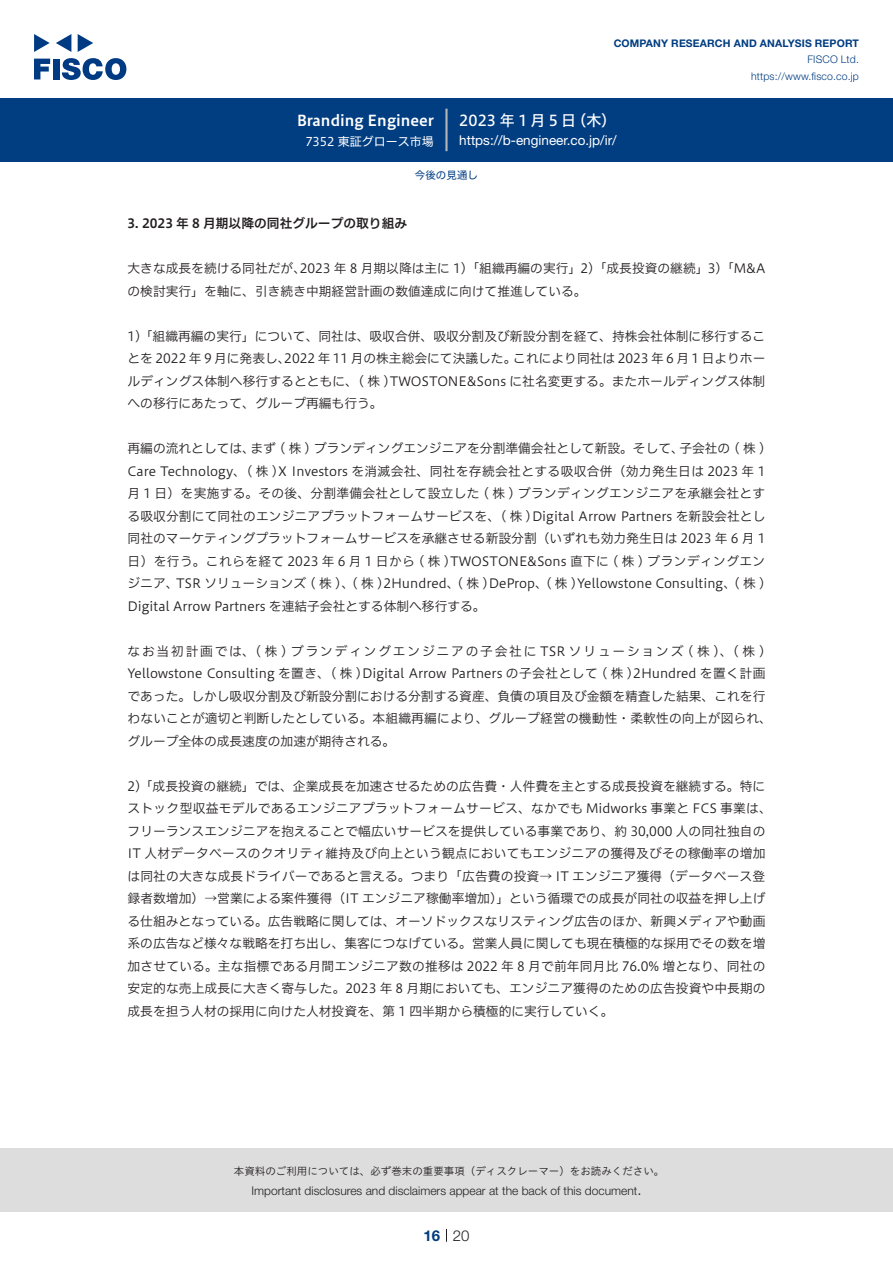
<style>
.page{position:relative;width:893px;height:1263px;background:#fff}
.page>*{position:absolute;margin:0;border:0;box-sizing:border-box;transform-origin:0 0}
.t1{font:15px "Hiragino UD Sans F Std N W6";color:#fff}
.t2{font:15px "Hiragino UD Sans F Std N W5";letter-spacing:.205em;color:#fff}
.t3{font:300 15px "Helvetica Neue LT Std";color:#231f20}
.t4{font:700 15px "Helvetica Neue LT Std";color:#003d81}
.t5{font:13.5px "Helvetica Neue LT Std";color:#fff}
.t6{font:12.75px/22.5px "Hiragino UD Sans F Std N W3";color:#231f20}
.t7{font:12.75px "Hiragino UD Sans F Std N W3";letter-spacing:.03em;color:#231f20}
.t8{font:12.75px "Hiragino UD Sans F Std N W3";letter-spacing:.02em;color:#231f20}
.t9{font:12.75px "Hiragino UD Sans F Std N W6";color:#231f20}
.t10{font:300 12px "Helvetica Neue LT Std";color:#231f20}
.t11{font:12px "Hiragino UD Sans F Std N W4";color:#fff}
.t12{font:10.5px "Hiragino UD Sans Std W3";color:#231f20}
.t13{font:700 10.5px "Helvetica Neue LT Std";letter-spacing:.015em;color:#003d81}
.t14{font:300 10.5px/16.5px "Helvetica Neue LT Std";letter-spacing:.015em;color:#003d81;text-align:right}
.t15{font:10.5px "Hiragino UD Sans F Std N W4";color:#003d81}
</style>
<div class="page">
<div style="left:0;top:1148px;width:893px;height:64px;background:#ddd"></div>
<svg style="left:34px;top:59px;width:16px;height:20px"></svg>
<div style="left:53px;top:59px;width:6px;height:20px;background:#003a83"></div>
<svg style="left:62px;top:58px;width:64px;height:22px"></svg>
<svg style="left:34px;top:34px;width:16px;height:18px"></svg>
<svg style="left:78px;top:34px;width:15px;height:18px"></svg>
<svg style="left:56px;top:34px;width:15px;height:18px"></svg>
<div style="left:0;top:98px;width:893px;height:64px;background:#003d81"></div>
<hr style="left:445px;top:109px;width:3px;height:42px;background:#b5b5b6">
<svg style="left:446px;top:1229px;width:1px;height:13px"></svg>
<p class="t1" style="left:297px;top:109px;width:138px">Branding Engineer</p>
<p class="t11" style="left:305px;top:132px;width:130px">7352 東証グロース市場</p>
<p class="t13" style="left:614px;top:37px;width:247px">COMPANY RESEARCH AND ANALYSIS REPORT</p>
<p class="t14" style="left:751px;top:51px;width:109px">FISCO Ltd. https://www.fisco.co j p.</p>
<p class="t2" style="left:459px;top:109px;width:118px">2023年1月5日</p>
<p class="t2" style="left:571px;top:109px;width:46px">（木(</p>
<p class="t5" style="left:459px;top:132px;width:159px">https:// -b engineer. c o j p. /i r/</p>
<p class="t15" style="left:415px;top:167px;width:64px">今後の見通し</p>
<p class="t9" style="left:128px;top:214px;width:281px">3. 2023 年 8 月期以降の同社グループの取り組み</p>
<p class="t6" style="left:300px;top:256px;width:467px">2023 年 8 月期以降は主に 1)「組織再編の実行」2)「成長投資の継続」3)「M&amp;A</p>
<p class="t6" style="left:128px;top:256px;width:460px">大きな成長を続ける同社だが、<br>の検討実行」を軸に、引き続き中期経営計画の数値達成に向けて推進している。</p>
<p class="t6" style="left:128px;top:324px;width:639px;text-align:right">1) 「組織再編の実行」について、同社は、吸収合併、吸収分割及び新設分割を経て、持株会社体制に移行するここれにより同社は 2023 年 6 月 1 日よりホー</p>
<p class="t6" style="left:284px;top:346px;width:234px">2022 年 11 月の株主総会にて決議した。</p>
<p class="t6" style="left:128px;top:346px;width:639px">とを 2022 年 9 月に発表し、<br>ルディングス体制へ移行するとともに、( 株 )TWOSTONE&amp;Sons に社名変更する。またホールディングス体制への移行にあたって、グループ再編も行う。</p>
<p class="t6" style="left:679px;top:436px;width:88px">子会社の( 株 (</p>
<p class="t6" style="left:250px;top:436px;width:435px">まず ( 株 ) ブランディングエンジニアを分割準備会社として新設。そして、</p>
<p class="t6" style="left:128px;top:436px;width:129px">再編の流れとしては、</p>
<p class="t6" style="left:128px;top:459px;width:639px">Care Technology、( 株 X) Investors を消滅会社、同社を存続会社とする吸収合併（効力発生日は 2023 年 1</p>
<p class="t8" style="left:128px;top:484px;width:639px">月 1 日）を実施する。その後、分割準備会社として設立した ( 株 ) ブランディングエンジニアを承継会社とす</p>
<p class="t6" style="left:128px;top:504px;width:639px">る吸収分割にて同社のエンジニアプラットフォームサービスを、( 株 )Digital Arrow Partners を新設会社とし</p>
<p class="t6" style="left:128px;top:526px;width:639px">同社のマーケティングプラットフォームサービスを承継させる新設分割（いずれも効力発生日は 2023 年 6 月 1</p>
<p class="t7" style="left:128px;top:551px;width:639px">日）を行う。これらを経て 2023 年 6 月 1 日から ( 株 )TWOSTONE&amp;Sons 直下に ( 株 ) ブランディングエン</p>
<p class="t6" style="left:176px;top:571px;width:591px">TSR ソリューションズ ( 株 )、( 株 2) Hundred、( 株 )DeProp、( 株 )Yellowstone Consulting、( 株 (</p>
<p class="t6" style="left:128px;top:571px;width:360px">ジニア、<br>Digital Arrow Partners を連結子会社とする体制へ移行する。</p>
<p class="t6" style="left:128px;top:639px;width:646px">なお当初計画では、( 株) ブランディングエンジニアの子会社に TSR ソリューションズ ( 株 )、( 株 ( Yellowstone Consulting を置き、( 株 )Digital Arrow Partners の子会社として ( 株 2) Hundred を置く計画であった。しかし吸収分割及び新設分割における分割する資産、負債の項目及び金額を精査した結果、これを行わないことが適切と判断したとしている。本組織再編により、グループ経営の機動性・柔軟性の向上が図られ、グループ全体の成長速度の加速が期待される。</p>
<p class="t6" style="left:128px;top:774px;width:646px">2) 「成長投資の継続」では、企業成長を加速させるための広告費・人件費を主とする成長投資を継続する。特にストック型収益モデルであるエンジニアプラットフォームサービス、なかでも Midworks 事業と FCS 事業は、フリーランスエンジニアを抱えることで幅広いサービスを提供している事業であり、約 30,000 人の同社独自のIT 人材データベースのクオリティ維持及び向上という観点においてもエンジニアの獲得及びその稼働率の増加は同社の大きな成長ドライバーであると言える。つまり「広告費の投資→ IT エンジニア獲得（データベース登録者数増加）→営業による案件獲得（IT エンジニア稼働率増加）」という循環での成長が同社の収益を押し上げる仕組みとなっている。広告戦略に関しては、オーソドックスなリスティング広告のほか、新興メディアや動画系の広告など様々な戦略を打ち出し、集客につなげている。営業人員に関しても現在積極的な採用でその数を増加させている。主な指標である月間エンジニア数の推移は 2022 年 8 月で前年同月比 76.0% 増となり、同社の安定的な売上成長に大きく寄与した。2023 年 8 月期においても、エンジニア獲得のための広告投資や中長期の成長を担う人材の採用に向けた人材投資を、第 1 四半期から積極的に実行していく。</p>
<p class="t12" style="left:234px;top:1163px;width:432px">本資料のご利用については、必ず巻末の重要事項（ディスクレーマー）をお読みください。</p>
<p class="t3" style="left:637px;top:1180px;width:6px">.</p>
<p class="t10" style="left:251px;top:1183px;width:387px">Important disclosures and disclaimers appear at the back of this document</p>
<p class="t4" style="left:423px;top:1226px;width:18px">16</p>
<p class="t3" style="left:453px;top:1226px;width:18px">20</p>
</div>
